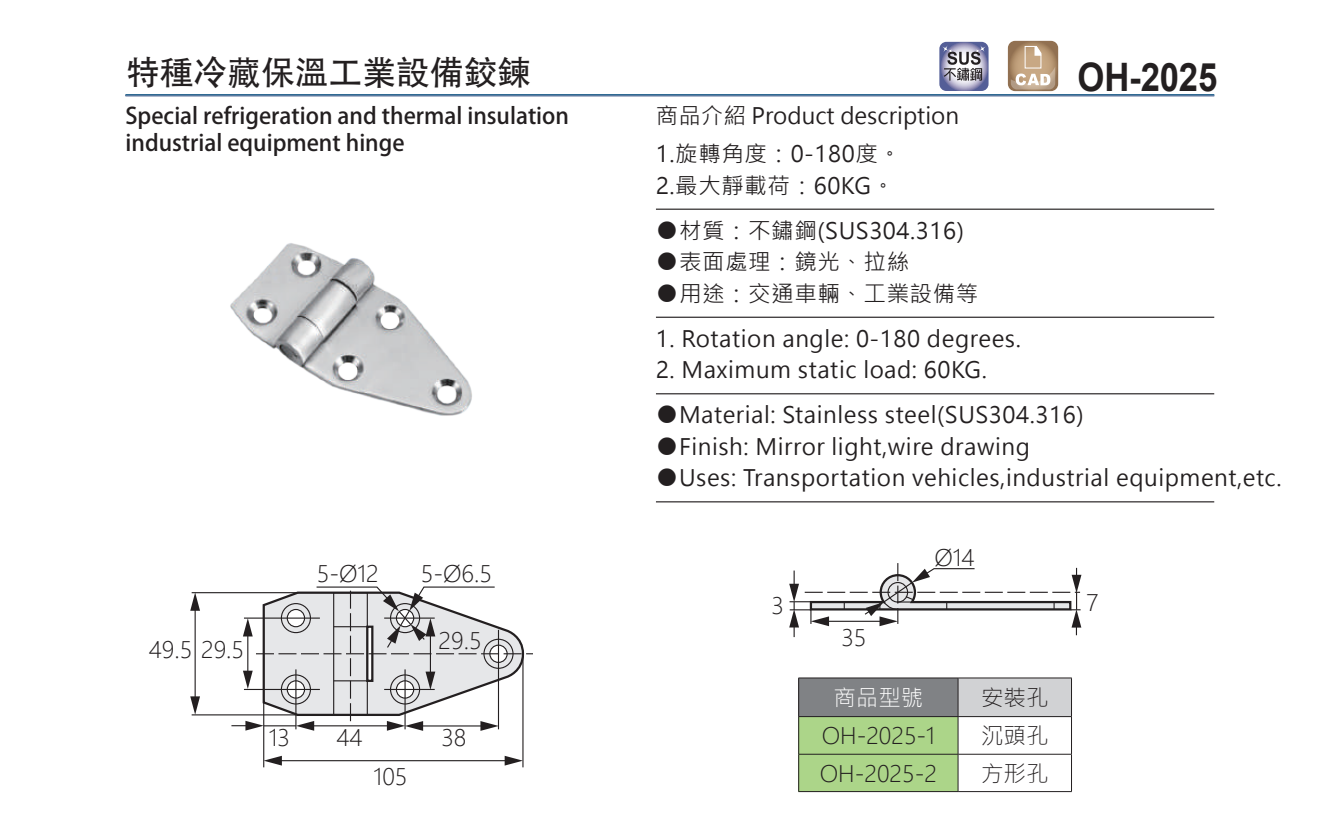
<style>
.page{position:relative;width:1340px;height:829px;background:#fff}
.page>*{position:absolute;margin:0;border:0;box-sizing:border-box;transform-origin:0 0}
.t1{font:700 39.15px "Arial";letter-spacing:-.005em;color:#231f20;scale:.88 1}
.t2{font:33.75px "Adobe Heiti Std";color:#231f20}
.t3{font:22.5px "Microsoft Jheng Hei UI Regular";letter-spacing:.025em;color:#231f20}
.t4{font:22.5px "Microsoft Jheng Hei UI Light";color:#231f20}
.t5{font:700 22.5px/27px "Adobe Fan Heiti Std";color:#231f20}
.t6{font:22.5px/37.8px "Microsoft Jheng Hei UI Regular";color:#231f20}
.t7{font:22.5px "Microsoft Jheng Hei UI Light";color:#fff}
</style>
<div class="page">
<svg style="left:1007px;top:41px;width:51px;height:50px"></svg>
<svg style="left:1010px;top:46px;width:45px;height:44px;background:#c5ac90"></svg>
<svg style="left:939px;top:42px;width:49px;height:49px"></svg>
<svg style="left:942px;top:45px;width:7px;height:8px"></svg>
<svg style="left:978px;top:45px;width:8px;height:8px"></svg>
<svg style="left:943px;top:49px;width:39px;height:32px"></svg>
<hr style="left:192px;top:592px;width:107px;height:1px;background:#231f20">
<hr style="left:192px;top:714px;width:107px;height:1px;background:#231f20">
<hr style="left:263px;top:700px;width:1px;height:67px;background:#231f20">
<hr style="left:522px;top:654px;width:1px;height:113px;background:#231f20">
<hr style="left:194px;top:607px;width:2px;height:93px;background:#231f20">
<svg style="left:190px;top:592px;width:10px;height:19px"></svg>
<svg style="left:190px;top:696px;width:10px;height:19px"></svg>
<hr style="left:278px;top:760px;width:230px;height:1px;background:#231f20">
<svg style="left:263px;top:756px;width:19px;height:10px"></svg>
<svg style="left:504px;top:756px;width:19px;height:10px"></svg>
<svg style="left:231px;top:586px;width:302px;height:145px"></svg>
<hr style="left:264px;top:725px;width:32px;height:1px;background:#231f20">
<div style="left:798px;top:754px;width:160px;height:38px;background:#acd589"></div>
<div style="left:798px;top:717px;width:160px;height:37px;background:#acd589"></div>
<div style="left:958px;top:678px;width:113px;height:39px;background:#d1d2d4"></div>
<div style="left:798px;top:678px;width:160px;height:39px;background:#808285"></div>
<hr style="left:798px;top:678px;width:160px;height:1px;background:#231f20">
<hr style="left:798px;top:678px;width:1px;height:38px;background:#231f20">
<hr style="left:958px;top:678px;width:113px;height:1px;background:#231f20">
<hr style="left:957px;top:678px;width:1px;height:38px;background:#231f20">
<hr style="left:1071px;top:678px;width:1px;height:38px;background:#231f20">
<hr style="left:798px;top:716px;width:160px;height:1px;background:#231f20">
<hr style="left:798px;top:717px;width:1px;height:37px;background:#231f20">
<hr style="left:958px;top:716px;width:113px;height:1px;background:#231f20">
<hr style="left:957px;top:717px;width:1px;height:37px;background:#231f20">
<hr style="left:1071px;top:717px;width:1px;height:37px;background:#231f20">
<hr style="left:798px;top:754px;width:160px;height:1px;background:#231f20">
<hr style="left:798px;top:754px;width:1px;height:37px;background:#231f20">
<hr style="left:958px;top:754px;width:113px;height:1px;background:#231f20">
<hr style="left:957px;top:754px;width:1px;height:37px;background:#231f20">
<hr style="left:1071px;top:754px;width:1px;height:37px;background:#231f20">
<hr style="left:798px;top:791px;width:160px;height:1px;background:#231f20">
<hr style="left:958px;top:791px;width:113px;height:1px;background:#231f20">
<svg style="left:789px;top:563px;width:292px;height:74px"></svg>
<img style="left:230px;top:243px;width:242px;height:173px">
<hr style="left:656px;top:317px;width:558px;height:1px;background:#231f20">
<hr style="left:656px;top:501px;width:558px;height:1px;background:#231f20">
<hr style="left:656px;top:209px;width:558px;height:1px;background:#231f20">
<hr style="left:656px;top:393px;width:558px;height:1px;background:#231f20">
<h2 class="t2" style="left:126px;top:53px;width:406px">特種冷藏保溫工業設備鉸鍊</h2>
<p class="t5" style="left:125px;top:103px;width:445px">Special refrigeration and thermal insulation industrial equipment hinge</p>
<p class="t4" style="left:149px;top:635px;width:97px">49.5 29.5</p>
<p class="t4" style="left:317px;top:559px;width:63px">5-Ø12</p>
<p class="t4" style="left:421px;top:559px;width:73px">5-Ø6.5</p>
<p class="t4" style="left:438px;top:627px;width:45px">29.5</p>
<p class="t4" style="left:269px;top:723px;width:23px">13</p>
<p class="t4" style="left:336px;top:723px;width:27px">44</p>
<p class="t4" style="left:441px;top:723px;width:27px">38</p>
<p class="t4" style="left:373px;top:762px;width:35px">105</p>
<p class="t6" style="left:656px;top:97px;width:305px">商品介紹 Product description<br>1.旋轉角度：0-180度。</p>
<p class="t3" style="left:656px;top:171px;width:240px">2.最大靜載荷：60KG。</p>
<p class="t3" style="left:656px;top:216px;width:309px">●材質：不鏽鋼(SUS304.316)</p>
<p class="t3" style="left:656px;top:248px;width:255px">●表面處理：鏡光、拉絲</p>
<p class="t3" style="left:656px;top:279px;width:324px">●用途：交通車輛、工業設備等</p>
<p class="t3" style="left:656px;top:324px;width:366px">1. Rotation angle: 0-180 degrees.</p>
<p class="t3" style="left:656px;top:356px;width:332px">2. Maximum static load: 60KG.</p>
<h1 class="t1" style="left:1077px;top:49px;width:160px">OH-2025</h1>
<p class="t3" style="left:656px;top:401px;width:429px">●Material: Stainless steel(SUS304.316)</p>
<p class="t3" style="left:656px;top:433px;width:375px">●Finish: Mirror light,wire drawing</p>
<p class="t3" style="left:656px;top:464px;width:627px">●Uses: Transportation vehicles,industrial equipment,etc.</p>
<p class="t4" style="left:934px;top:543px;width:42px">Ø14</p>
<p class="t4" style="left:771px;top:591px;width:14px">3</p>
<p class="t4" style="left:1086px;top:589px;width:14px">7</p>
<p class="t4" style="left:841px;top:623px;width:27px">35</p>
<p class="t7" style="left:833px;top:683px;width:91px">商品型號</p>
<p class="t4" style="left:981px;top:683px;width:69px">安裝孔</p>
<p class="t4" style="left:821px;top:722px;width:115px">OH-2025-1</p>
<p class="t4" style="left:981px;top:722px;width:69px">沉頭孔</p>
<p class="t4" style="left:819px;top:759px;width:119px">OH-2025-2</p>
<p class="t4" style="left:981px;top:759px;width:69px">方形孔</p>
</div>
